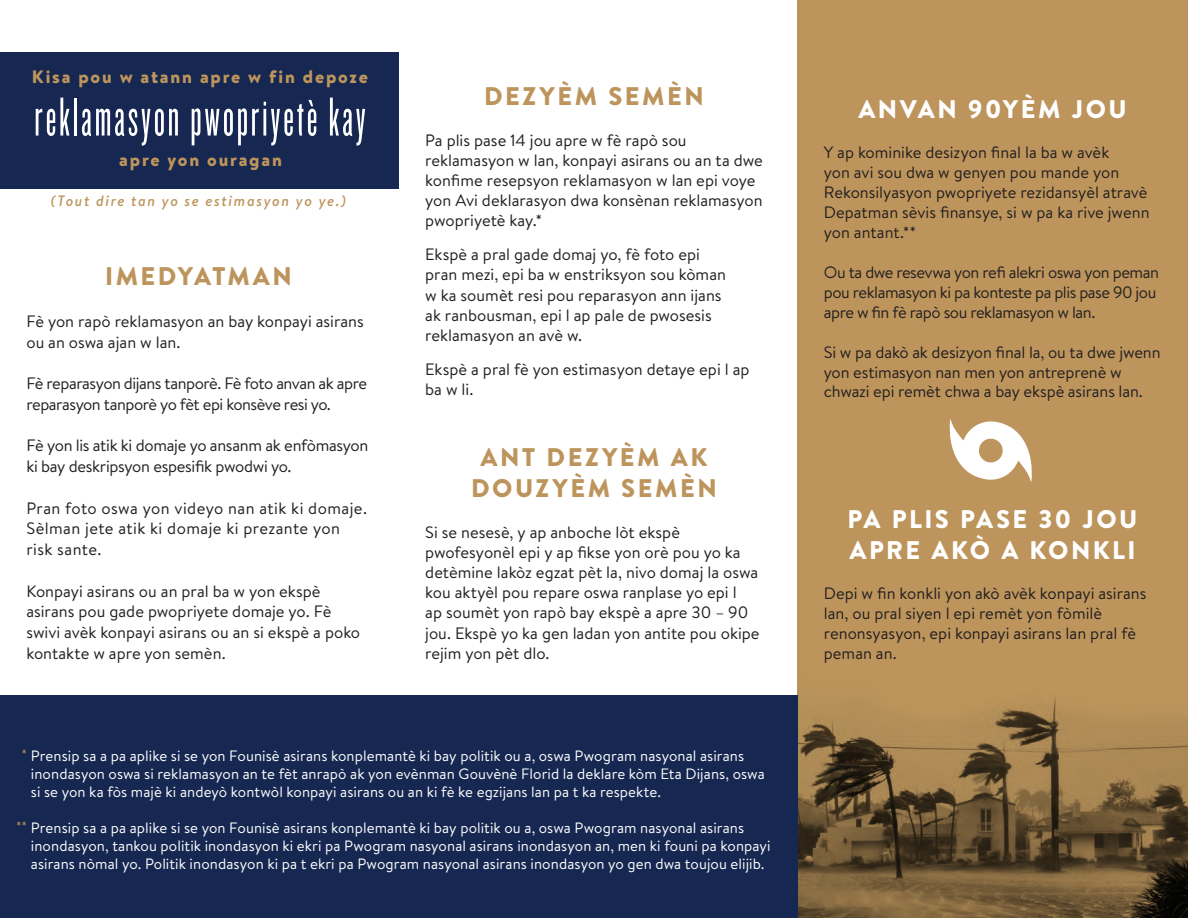
<style>
.page{position:relative;width:1188px;height:918px;background:#fff}
.page>*{position:absolute;margin:0;border:0;box-sizing:border-box;transform-origin:0 0}
.t1{font:57px "Knockout HTF26 Junior Flyweight";letter-spacing:.045em;color:#fff}
.t2{font:900 25.5px/31px "Brandon Text";letter-spacing:.1em;color:#bd955c;text-align:center}
.t3{font:900 25.5px/30.8px "Brandon Text";letter-spacing:.095em;color:#fff}
.t4{font:900 18px "Brandon Text";letter-spacing:.1em;color:#bd955c}
.t5{font:16.5px/20.2px "Brandon Text";color:#231f20}
.t6{font:16.5px/20px "Brandon Text";letter-spacing:-.03em;color:#231f20}
.t7{font:16.5px/20.7px "Brandon Text";letter-spacing:.025em;color:#231f20}
.t8{font:16.5px/20.7px "Brandon Text";letter-spacing:-.02em;color:#231f20}
.t9{font:15px/18px "Brandon Text";letter-spacing:.005em;color:#fff}
.t10{font:italic 500 15px "Brandon Text";letter-spacing:.105em;color:#bd955c}
.t11{font:13.5px "Brandon Text";color:#bd955c}
</style>
<div class="page">
<svg style="left:797px;top:0;width:391px;height:918px;background:#ad8854"></svg>
<div style="left:0;top:696px;width:797px;height:222px;background:#162751"></div>
<div style="left:0;top:52px;width:399px;height:136px;background:#162751"></div>
<svg style="left:949px;top:420px;width:83px;height:62px"></svg>
<p class="t4" style="left:32px;top:64px;width:338px">Kisa pou w atann apre w fin depoze</p>
<h1 class="t1" style="left:34px;top:89px;width:333px">reklamasyon pwopriyetè kay</h1>
<p class="t4" style="left:119px;top:147px;width:164px">apre yon ouragan</p>
<p class="t10" style="left:51px;top:191px;width:297px">(Tout dire tan yo se estimasyon yo ye.)</p>
<h2 class="t2" style="left:105px;top:261px;width:188px">IMEDYATMAN</h2>
<p class="t5" style="left:26px;top:310px;width:339px;line-height:20.7px">Fè yon rapò reklamasyon an bay konpayi asirans ou an oswa ajan w lan.</p>
<p class="t6" style="left:26px;top:373px;width:342px;line-height:20.7px">Fè reparasyon dijans tanporè. Fè foto anvan ak apre reparasyon tanporè yo fèt epi konsève resi yo.</p>
<p class="t8" style="left:26px;top:435px;width:344px">Fè yon lis atik ki domaje yo ansanm ak enfòmasyon ki bay deskripsyon espesifik pwodwi yo.</p>
<p class="t7" style="left:26px;top:497px;width:342px">Pran foto oswa yon videyo nan atik ki domaje.<br>Sèlman jete atik ki domaje ki prezante yon risk sante.</p>
<p class="t5" style="left:26px;top:580px;width:335px;line-height:20.7px">Konpayi asirans ou an pral ba w yon ekspè asirans pou gade pwopriyete domaje yo. Fè swivi avèk konpayi asirans ou an si ekspè a poko kontakte w apre yon semèn.</p>
<h2 class="t2" style="left:484px;top:80px;width:221px">DEZYÈM SEMÈN</h2>
<p class="t5" style="left:425px;top:129px;width:339px">Pa plis pase 14 jou apre w fè rapò sou reklamasyon w lan, konpayi asirans ou an ta dwe konfime resepsyon reklamasyon w lan epi voye yon Avi deklarasyon dwa konsènan reklamasyon pwopriyetè kay.*</p>
<p class="t5" style="left:425px;top:244px;width:302px">Ekspè a pral gade domaj yo, fè foto epi pran mezi, epi ba w enstriksyon sou kòman w ka soumèt resi pou reparasyon ann ijans ak ranbousman, epi l ap pale de pwosesis reklamasyon an avè w.</p>
<p class="t5" style="left:425px;top:358px;width:326px">Ekspè a pral fè yon estimasyon detaye epi l ap ba w li.</p>
<h2 class="t2" style="left:471px;top:441px;width:247px">ANT DEZYÈM AK<br>DOUZYÈM SEMÈN</h2>
<p class="t5" style="left:425px;top:521px;width:336px">Si se nesesè, y ap anboche lòt ekspè pwofesyonèl epi y ap fikse yon orè pou yo ka detèmine lakòz egzat pèt la, nivo domaj la oswa kou aktyèl pou repare oswa ranplase yo epi l<br>ap soumèt yon rapò bay ekspè a apre 30 – 90 jou. Ekspè yo ka gen ladan yon antite pou okipe rejim yon pèt dlo.</p>
<p class="t11" style="left:22px;top:745px;width:7px">*</p>
<p class="t9" style="left:31px;top:746px;width:735px">Prensip sa a pa aplike si se yon Founisè asirans konplemantè ki bay politik ou a, oswa Pwogram nasyonal asirans inondasyon oswa si reklamasyon an te fèt anrapò ak yon evènman Gouvènè Florid la deklare kòm Eta Dijans, oswa si se yon ka fòs majè ki andeyò kontwòl konpayi asirans ou an ki fè ke egzijans lan pa t ka respekte.</p>
<p class="t9" style="left:31px;top:818px;width:741px">Prensip sa a pa aplike si se yon Founisè asirans konplemantè ki bay politik ou a, oswa Pwogram nasyonal asirans inondasyon, tankou politik inondasyon ki ekri pa Pwogram nasyonal asirans inondasyon an, men ki founi pa konpayi asirans nòmal yo. Politik inondasyon ki pa t ekri pa Pwogram nasyonal asirans inondasyon yo gen dwa toujou elijib.</p>
<p class="t11" style="left:16px;top:817px;width:13px">**</p>
<h2 class="t3" style="left:858px;top:93px;width:270px">ANVAN 90YÈM JOU</h2>
<p class="t5" style="left:824px;top:142px;width:327px">Y ap kominike desizyon final la ba w avèk<br>yon avi sou dwa w genyen pou mande yon Rekonsilyasyon pwopriyete rezidansyèl atravè Depatman sèvis finansye, si w pa ka rive jwenn yon antant.**</p>
<p class="t6" style="left:824px;top:261px;width:337px">Ou ta dwe resevwa yon refi alekri oswa yon peman pou reklamasyon ki pa konteste pa plis pase 90 jou apre w fin fè rapò sou reklamasyon w lan.</p>
<p class="t5" style="left:824px;top:341px;width:338px">Si w pa dakò ak desizyon final la, ou ta dwe jwenn yon estimasyon nan men yon antreprenè w chwazi epi remèt chwa a bay ekspè asirans lan.</p>
<h2 class="t3" style="left:848px;top:503px;width:291px">PA PLIS PASE 30 JOU<br>APRE AKÒ A KONKLI</h2>
<p class="t5" style="left:824px;top:583px;width:324px">Depi w fin konkli yon akò avèk konpayi asirans lan, ou pral siyen l epi remèt yon fòmilè renonsyasyon, epi konpayi asirans lan pral fè peman an.</p>
</div>
